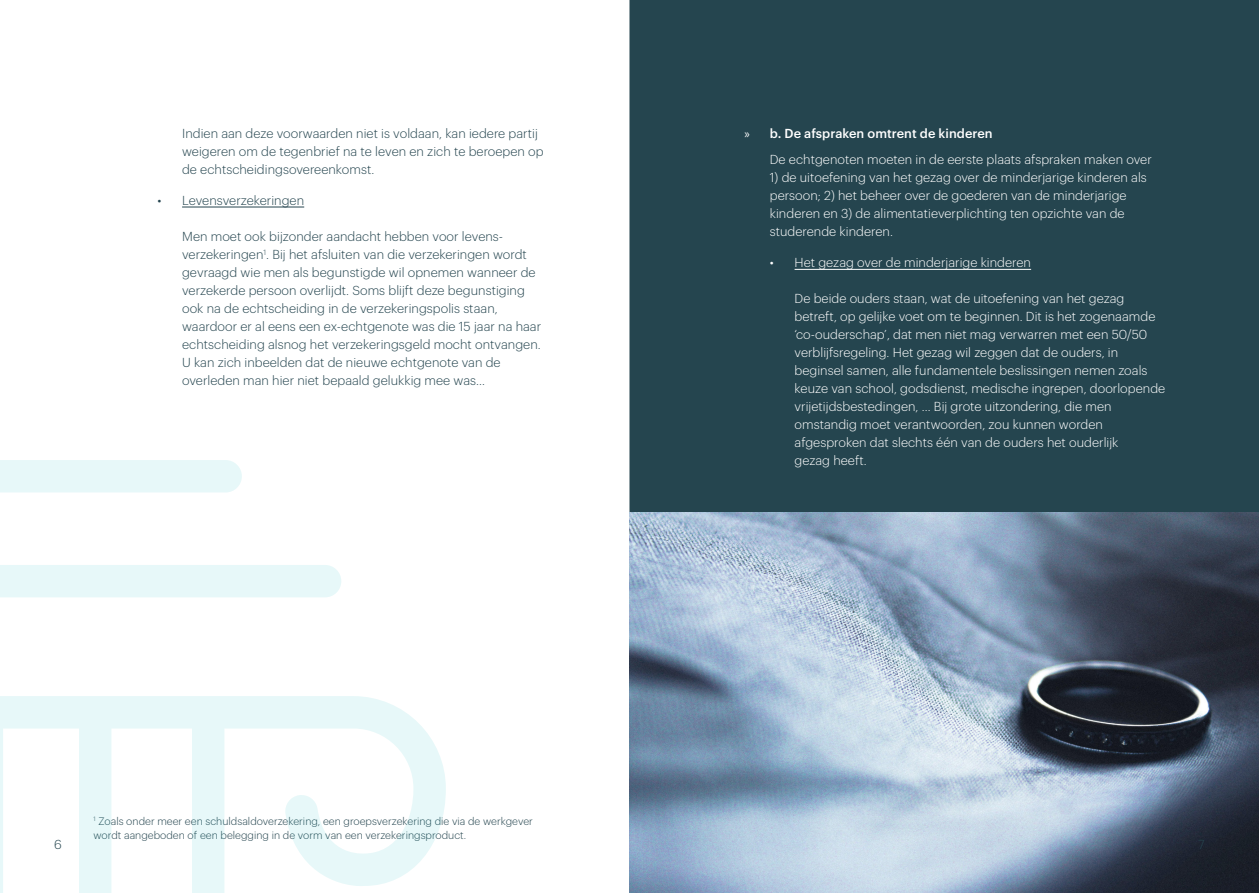
<style>
.page{position:relative;width:1259px;height:893px;background:#fff}
.page>*{position:absolute;margin:0;border:0;box-sizing:border-box;transform-origin:0 0}
.Bodytekst_tab{font:300 12.75px/18px "Graphik LCG";color:#fff}
.Bodytekst_tab-2{font:300 12.75px/18px "Graphik LCG";color:#25454f}
.t1{font:500 12.75px "Graphik LCG";color:#fff}
.Bodytekst{font:300 10.5px/14.2px "Graphik LCG";color:#25454f}
.s1{font-family:"Myriad Pro";font-weight:400}
</style>
<div class="page">
<div style="left:629px;top:0;width:630px;height:512px;background:#25454f"></div>
<img style="left:629px;top:512px;width:630px;height:381px">
<hr style="left:182px;top:207px;width:122px;height:1px;background:#25454f">
<div style="left:0;top:565px;width:341px;height:32px;background:#e7f8f9"></div>
<div style="left:0;top:460px;width:242px;height:32px;background:#e7f8f9"></div>
<svg style="left:0;top:696px;width:446px;height:197px"></svg>
<hr style="left:794px;top:269px;width:237px;height:1px;background:#fff">
<p class="Bodytekst_tab-2" style="left:182px;top:123px;width:363px">Indien aan deze voorwaarden niet is voldaan, kan iedere partij weigeren om de tegenbrief na te leven en zich te beroepen op de echtscheidingsovereenkomst.</p>
<p class="Bodytekst_tab-2" style="left:157px;top:190px;width:148px">• Levensverzekeringen</p>
<p class="Bodytekst_tab-2" style="left:182px;top:226px;width:361px">Men moet ook bijzonder aandacht hebben voor levens&shy;verzekeringen<sup>1</sup>. Bij het afsluiten van die verzekeringen wordt gevraagd wie men als begunstigde wil opnemen wanneer de verzekerde persoon overlijdt. Soms blijft deze begunstiging ook na de echtscheiding in de verzekeringspolis staan, waardoor er al eens een ex-echtgenote was die 15 jaar na haar echtscheiding alsnog het verzekeringsgeld mocht ontvangen.<br>U kan zich inbeelden dat de nieuwe echtgenote van de overleden man hier niet bepaald gelukkig mee was…</p>
<p class="Bodytekst_tab-2" style="left:54px;top:835px;width:9px">6</p>
<p class="Bodytekst" style="left:94px;top:813px;width:441px"><sup>1</sup> Zoals onder meer een schuldsaldoverzekering, een groepsverzekering die via de werkgever wordt aangeboden of een belegging in de vorm van een verzekeringsproduct.</p>
<p class="t1" style="left:744px;top:124px;width:250px"><span class="s1">»</span> b. De afspraken omtrent de kinderen</p>
<p class="Bodytekst_tab" style="left:770px;top:150px;width:383px">De echtgenoten moeten in de eerste plaats afspraken maken over</p>
<p class="Bodytekst_tab" style="left:770px;top:168px;width:378px">1) de uitoefening van het gezag over de minderjarige kinderen als persoon; 2) het beheer over de goederen van de minderjarige kinderen en 3) de alimentatieverplichting ten opzichte van de studerende kinderen.</p>
<p class="Bodytekst_tab" style="left:770px;top:252px;width:263px">• Het gezag over de minderjarige kinderen</p>
<p class="Bodytekst_tab" style="left:794px;top:288px;width:372px">De beide ouders staan, wat de uitoefening van het gezag betreft, op gelijke voet om te beginnen. Dit is het zogenaamde ‘co-ouderschap’, dat men niet mag verwarren met een 50/50 verblijfsregeling. Het gezag wil zeggen dat de ouders, in beginsel samen, alle fundamentele beslissingen nemen zoals keuze van school, godsdienst, medische ingrepen, doorlopende vrijetijdsbestedingen, … Bij grote uitzondering, die men omstandig moet verantwoorden, zou kunnen worden afgesproken dat slechts één van de ouders het ouderlijk<br>gezag heeft.</p>
</div>
